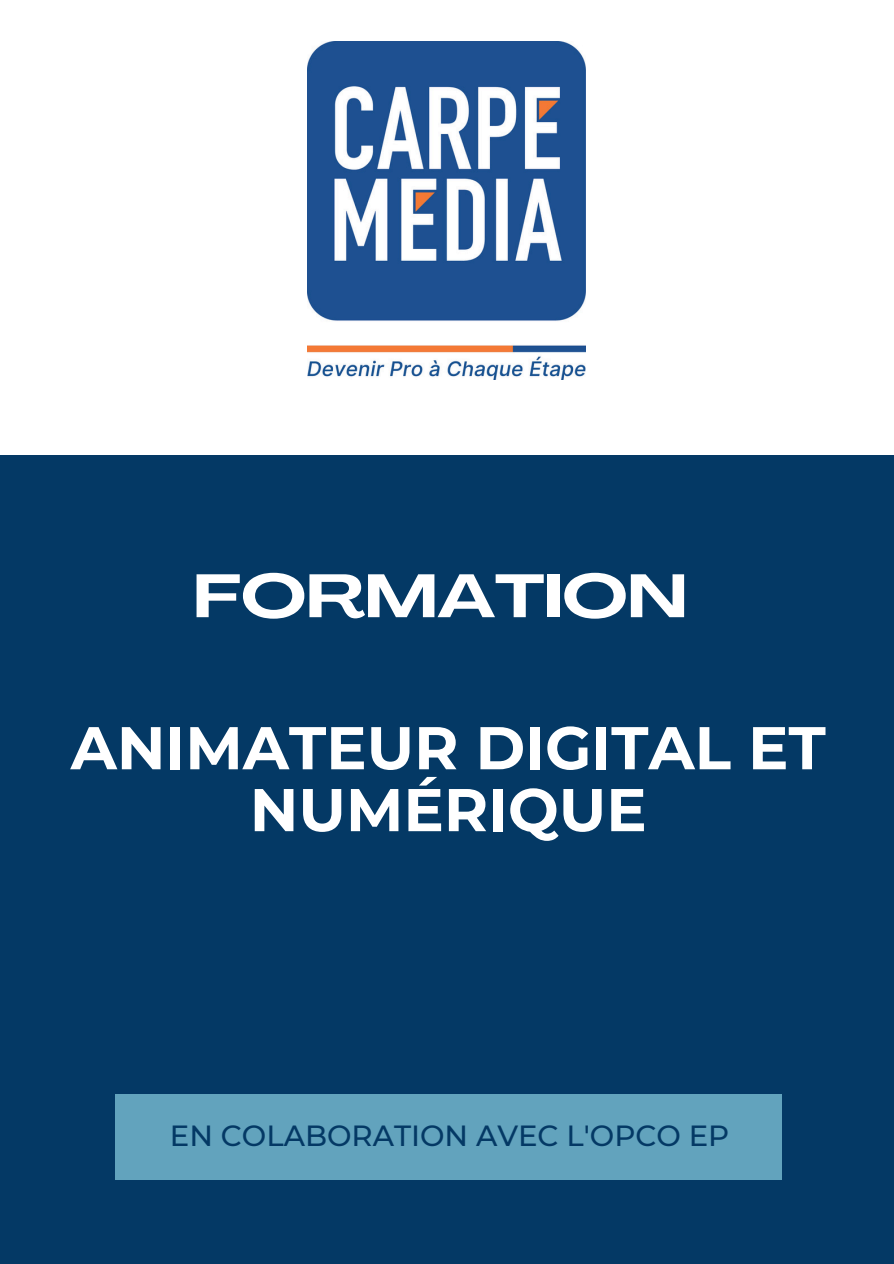
<style>
.page{position:relative;width:894px;height:1264px;background:#fff}
.page>*{position:absolute;margin:0;border:0;box-sizing:border-box;transform-origin:0 0}
.t1{font:700 60.15px/61.8px "Montserrat";color:#fff;text-align:center}
.t2{font:700 60.15px "Agrandir Grand";color:#fff}
.t3{font:500 29.1px "Montserrat";color:#043965}
</style>
<div class="page">
<div style="left:0;top:0;width:893px;height:1263px;background:#043965"></div>
<div style="left:0;top:0;width:893px;height:454px;background:#fff"></div>
<div style="left:115px;top:1094px;width:666px;height:85px;background:#62a3bd"></div>
<img style="left:307px;top:42px;width:278px;height:337px">
<h1 class="t2" style="left:193px;top:572px;width:495px">FORMATION</h1>
<h1 class="t1" style="left:71px;top:716px;width:756px">ANIMATEUR DIGITAL ET<br>NUMÉRIQUE</h1>
<p class="t3" style="left:170px;top:1118px;width:560px">EN COLABORATION AVEC L'OPCO EP</p>
</div>
